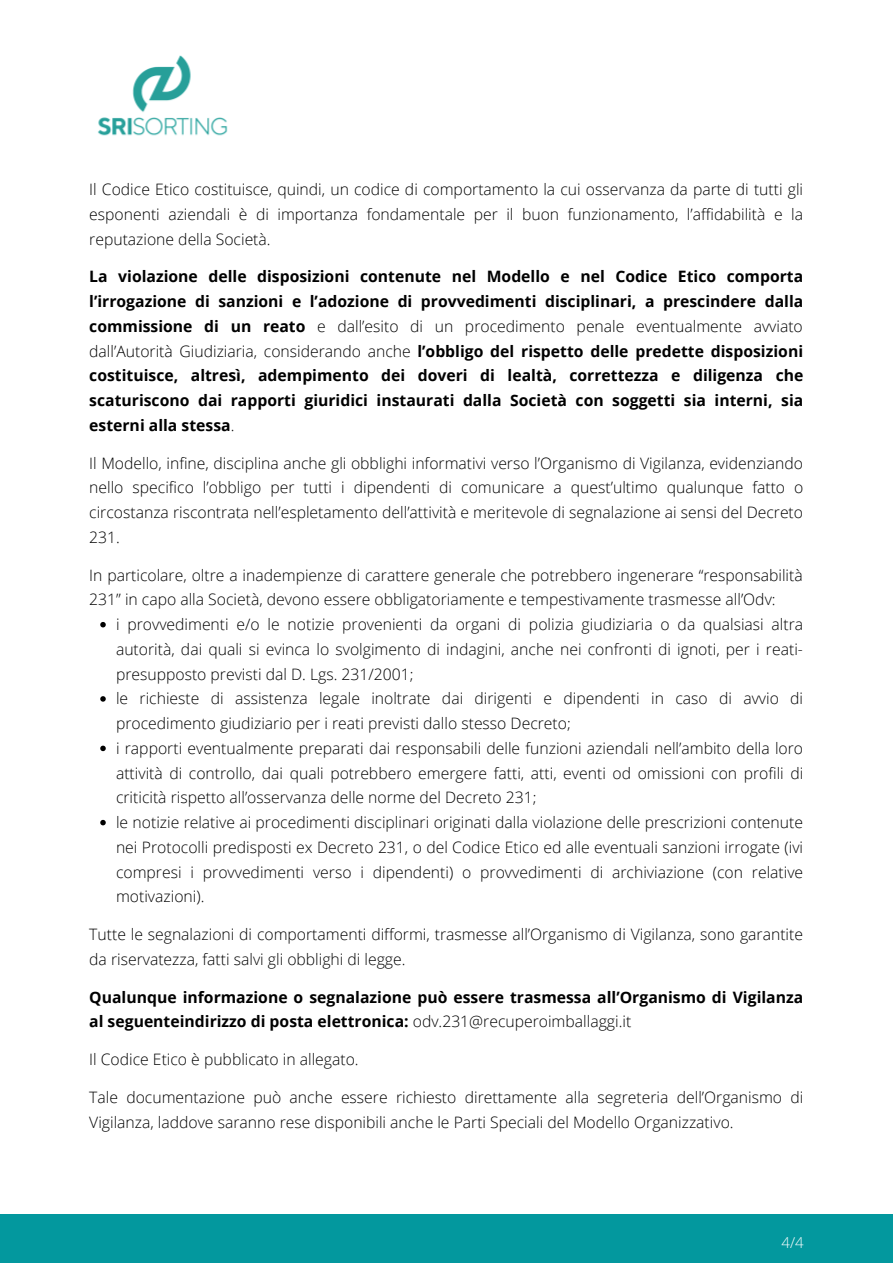
<style>
.page{position:relative;width:893px;height:1264px;background:#fff}
.page>*{position:absolute;margin:0;border:0;box-sizing:border-box;transform-origin:0 0}
.t1{font:300 15.75px/24.8px "Open Sans";color:#000;text-align:justify}
.t2{font:700 15.75px/24.8px "Open Sans";color:#000;text-align:justify}
.t3{font:300 15px "Open Sans";color:#fff}
.s1{font-weight:300}
</style>
<div class="page">
<svg style="left:100px;top:622px;width:6px;height:5px"></svg>
<svg style="left:100px;top:696px;width:6px;height:5px"></svg>
<svg style="left:100px;top:745px;width:6px;height:6px"></svg>
<svg style="left:100px;top:819px;width:6px;height:6px"></svg>
<img style="left:98px;top:55px;width:130px;height:81px">
<div style="left:0;top:1214px;width:892px;height:48px;background:#03989e"></div>
<p class="t1" style="left:89px;top:177px;width:715px">Il Codice Etico costituisce, quindi, un codice di comportamento la cui osservanza da parte di tutti gli esponenti aziendali è di importanza fondamentale per il buon funzionamento, l’affidabilità e la reputazione della Società.</p>
<p class="t2" style="left:89px;top:264px;width:715px">La violazione delle disposizioni contenute nel Modello e nel Codice Etico comporta l’irrogazione di sanzioni e l’adozione di provvedimenti disciplinari, a prescindere dalla commissione di un reato <span class="s1">e dall’esito di un procedimento penale eventualmente avviato dall’Autorità Giudiziaria, considerando anche</span> l’obbligo del rispetto delle predette disposizioni costituisce, altresì, adempimento dei doveri di lealtà, correttezza e diligenza che scaturiscono dai rapporti giuridici instaurati dalla Società con soggetti sia interni, sia esterni alla stessa<span class="s1">.</span></p>
<p class="t1" style="left:89px;top:450px;width:715px">Il Modello, infine, disciplina anche gli obblighi informativi verso l’Organismo di Vigilanza, evidenziando nello specifico l’obbligo per tutti i dipendenti di comunicare a quest’ultimo qualunque fatto o circostanza riscontrata nell’espletamento dell’attività e meritevole di segnalazione ai sensi del Decreto 231.</p>
<p class="t1" style="left:89px;top:562px;width:715px">In particolare, oltre a inadempienze di carattere generale che potrebbero ingenerare “responsabilità<br>231” in capo alla Società, devono essere obbligatoriamente e tempestivamente trasmesse all’Odv:</p>
<p class="t1" style="left:116px;top:611px;width:688px">i provvedimenti e/o le notizie provenienti da organi di polizia giudiziaria o da qualsiasi altra autorità, dai quali si evinca lo svolgimento di indagini, anche nei confronti di ignoti, per i reati&shy;presupposto previsti dal D. Lgs. 231/2001;</p>
<p class="t1" style="left:116px;top:686px;width:688px">le richieste di assistenza legale inoltrate dai dirigenti e dipendenti in caso di avvio di procedimento giudiziario per i reati previsti dallo stesso Decreto;</p>
<p class="t1" style="left:116px;top:735px;width:688px">i rapporti eventualmente preparati dai responsabili delle funzioni aziendali nell’ambito della loro attività di controllo, dai quali potrebbero emergere fatti, atti, eventi od omissioni con profili di criticità rispetto all’osservanza delle norme del Decreto 231;</p>
<p class="t1" style="left:116px;top:809px;width:688px">le notizie relative ai procedimenti disciplinari originati dalla violazione delle prescrizioni contenute nei Protocolli predisposti ex Decreto 231, o del Codice Etico ed alle eventuali sanzioni irrogate (ivi compresi i provvedimenti verso i dipendenti) o provvedimenti di archiviazione (con relative motivazioni).</p>
<p class="t1" style="left:89px;top:921px;width:715px">Tutte le segnalazioni di comportamenti difformi, trasmesse all’Organismo di Vigilanza, sono garantite da riservatezza, fatti salvi gli obblighi di legge.</p>
<p class="t2" style="left:89px;top:984px;width:715px">Qualunque informazione o segnalazione può essere trasmessa all’Organismo di Vigilanza al seguenteindirizzo di posta elettronica: <span class="s1">odv.231@recuperoimballaggi.it</span></p>
<p class="t1" style="left:89px;top:1046px;width:271px">Il Codice Etico è pubblicato in allegato.</p>
<p class="t1" style="left:89px;top:1084px;width:715px">Tale documentazione può anche essere richiesto direttamente alla segreteria dell’Organismo di<br>Vigilanza, laddove saranno rese disponibili anche le Parti Speciali del Modello Organizzativo.</p>
<p class="t3" style="left:781px;top:1231px;width:24px">4/4</p>
</div>
